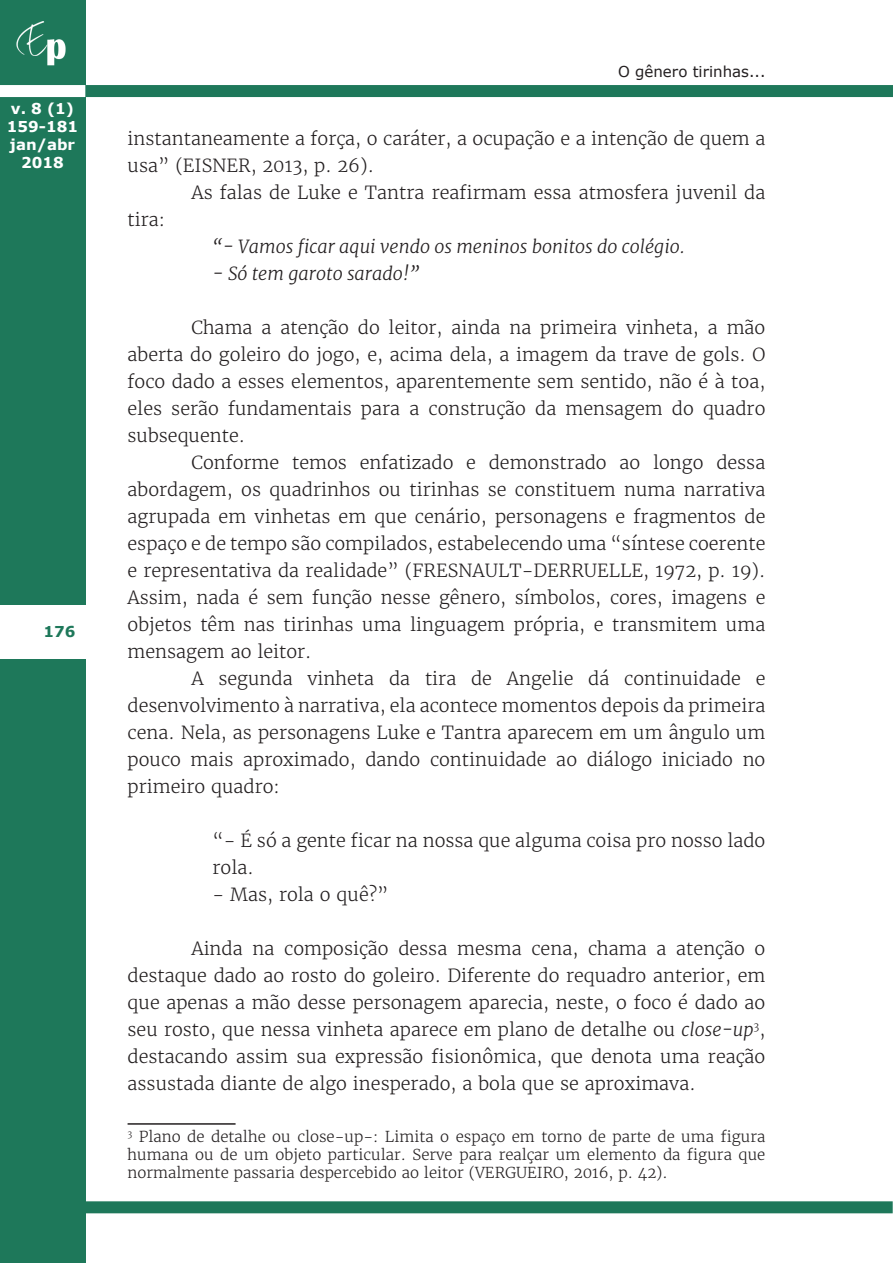
<style>
.page{position:relative;width:893px;height:1263px;background:#fff}
.page>*{position:absolute;margin:0;border:0;box-sizing:border-box;transform-origin:0 0}
.Corpo_do_artigo{font:300 18px/27px "Merriweather";color:#231f20;text-align:justify}
.Excerto{font:300 18px/27px "Merriweather";color:#231f20}
.Excerto-2{font:italic 300 18px "Merriweather";color:#231f20}
.Rodapé{font:300 15px/18px "Merriweather";color:#231f20;text-align:justify}
.t1{font:700 15px/18px "Verdana";color:#fff;text-align:center}
.t2{font:15px "Verdana";color:#231f20}
.t3{font:700 15px "Verdana";color:#1e785a}
.s1{font-style:italic}
</style>
<div class="page">
<div style="left:0;top:0;width:85px;height:1263px;background:#1e785a"></div>
<img style="left:16px;top:21px;width:50px;height:45px">
<div style="left:85px;top:85px;width:808px;height:12px;background:#1e785a"></div>
<div style="left:0;top:85px;width:85px;height:12px;background:#fff"></div>
<div style="left:0;top:605px;width:85px;height:53px;background:#fff"></div>
<div style="left:84px;top:1201px;width:809px;height:12px;background:#1e785a"></div>
<hr style="left:128px;top:1123px;width:108px;height:2px;background:#231f20">
<p class="t1" style="left:7px;top:100px;width:73px">v. 8 (1)<br>159-181 jan/abr<br>2018</p>
<p class="t3" style="left:44px;top:621px;width:33px">176</p>
<p class="t2" style="left:618px;top:61px;width:149px">O gênero tirinhas...</p>
<p class="Corpo_do_artigo" style="left:128px;top:125px;width:639px">instantaneamente a força, o caráter, a ocupação e a intenção de quem a usa” (EISNER, 2013, p. 26).</p>
<p class="Corpo_do_artigo" style="left:191px;top:179px;width:576px">As falas de Luke e Tantra reafirmam essa atmosfera juvenil da</p>
<p class="Corpo_do_artigo" style="left:128px;top:206px;width:39px">tira:</p>
<p class="Excerto-2" style="left:213px;top:236px;width:473px">“- Vamos ficar aqui vendo os meninos bonitos do colégio.</p>
<p class="Excerto-2" style="left:213px;top:263px;width:208px">- Só tem garoto sarado!”</p>
<p class="Corpo_do_artigo" style="left:128px;top:314px;width:639px;text-indent:64px">Chama a atenção do leitor, ainda na primeira vinheta, a mão aberta do goleiro do jogo, e, acima dela, a imagem da trave de gols. O foco dado a esses elementos, aparentemente sem sentido, não é à toa, eles serão fundamentais para a construção da mensagem do quadro subsequente.</p>
<p class="Corpo_do_artigo" style="left:128px;top:449px;width:639px;text-indent:64px">Conforme temos enfatizado e demonstrado ao longo dessa abordagem, os quadrinhos ou tirinhas se constituem numa narrativa agrupada em vinhetas em que cenário, personagens e fragmentos de espaço e de tempo são compilados, estabelecendo uma “síntese coerente e representativa da realidade” (FRESNAULT-DERRUELLE, 1972, p. 19).<br>Assim, nada é sem função nesse gênero, símbolos, cores, imagens e objetos têm nas tirinhas uma linguagem própria, e transmitem uma mensagem ao leitor.</p>
<p class="Corpo_do_artigo" style="left:128px;top:665px;width:639px;text-indent:64px">A segunda vinheta da tira de Angelie dá continuidade e desenvolvimento à narrativa, ela acontece momentos depois da primeira cena. Nela, as personagens Luke e Tantra aparecem em um ângulo um pouco mais aproximado, dando continuidade ao diálogo iniciado no primeiro quadro:</p>
<p class="Excerto" style="left:213px;top:827px;width:554px">“- É só a gente ficar na nossa que alguma coisa pro nosso lado rola.</p>
<p class="Excerto" style="left:213px;top:881px;width:177px">- Mas, rola o quê?”</p>
<p class="Corpo_do_artigo" style="left:128px;top:935px;width:639px;text-indent:64px">Ainda na composição dessa mesma cena, chama a atenção o destaque dado ao rosto do goleiro. Diferente do requadro anterior, em que apenas a mão desse personagem aparecia, neste, o foco é dado ao seu rosto, que nessa vinheta aparece em plano de detalhe ou <span class="s1">close-up</span><sup>3</sup>, destacando assim sua expressão fisionômica, que denota uma reação assustada diante de algo inesperado, a bola que se aproximava.</p>
<p class="Rodapé" style="left:128px;top:1127px;width:639px"><sup>3</sup> Plano de detalhe ou close-up-: Limita o espaço em torno de parte de uma figura humana ou de um objeto particular. Serve para realçar um elemento da figura que normalmente passaria despercebido ao leitor (VERGUEIRO, 2016, p. 42).</p>
</div>
